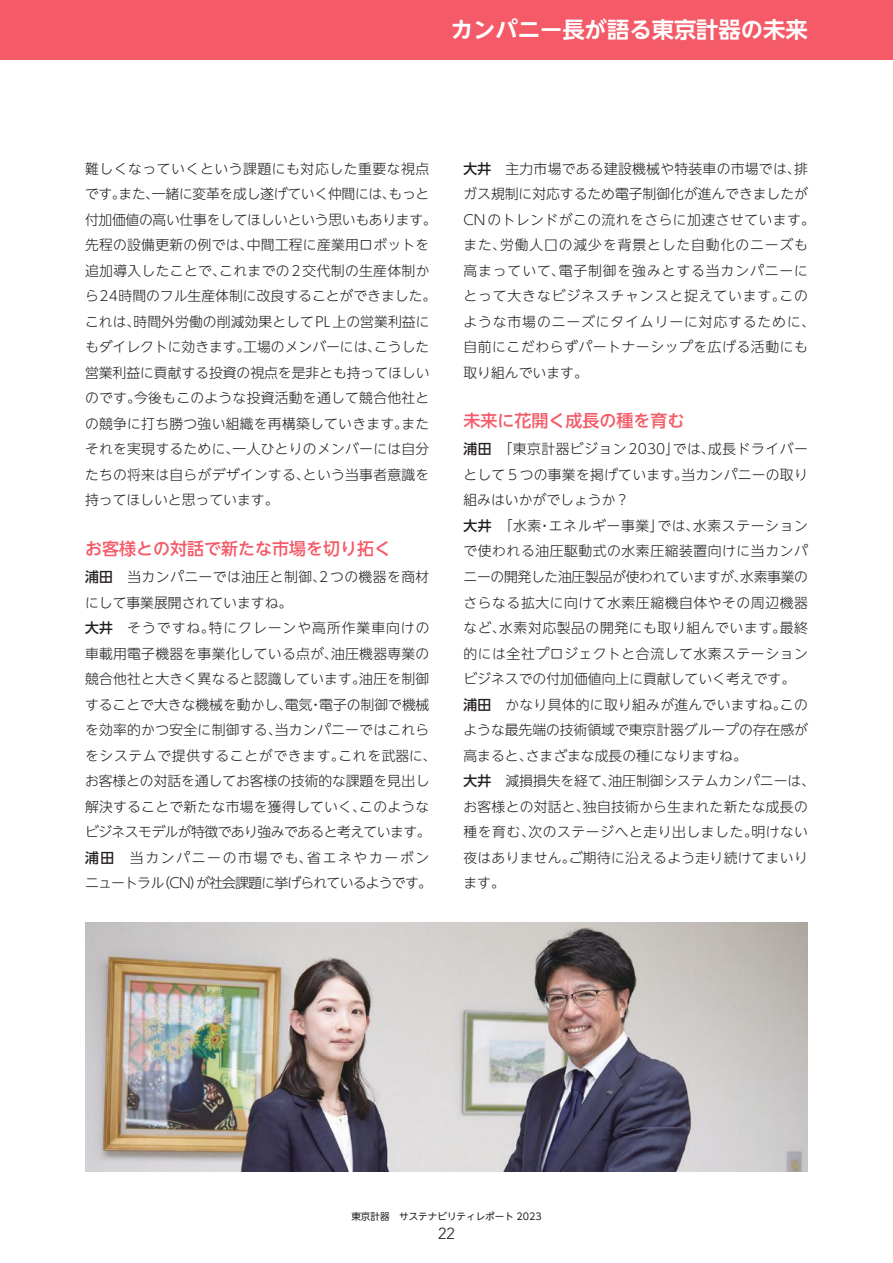
<style>
.page{position:relative;width:893px;height:1263px;background:#fff}
.page>*{position:absolute;margin:0;border:0;box-sizing:border-box;transform-origin:0 0}
.t1{font:700 22.35px "UD Shin Go NT Pr 6 N De";color:#fff}
.t2{font:500 16.95px "UD Shin Go NT Pr 6 N";color:#f45a67}
.t3{font:300 15.9px "Avenir LT Std";color:#241f1f}
.t4{font:300 13.8px/25.5px "UD Shin Go NT Pr 6 N";letter-spacing:.02em;color:#241f1f}
.t5{font:300 13.8px/25.5px "UD Shin Go NT Pr 6 N";letter-spacing:.04em;color:#241f1f}
.t6{font:9.6px "UD Shin Go NT Pr 6 N";color:#241f1f}
.s1{font-weight:500}
</style>
<div class="page">
<div style="left:0;top:0;width:893px;height:60px;background:#f45a67"></div>
<img style="left:85px;top:923px;width:723px;height:248px">
<h1 class="t1" style="left:451px;top:12px;width:359px">カンパニー長が語る東京計器の未来</h1>
<p class="t4" style="left:85px;top:155px;width:353px">難しくなっていくという課題にも対応した重要な視点です。また、一緒に変革を成し遂げていく仲間には、もっと付加価値の高い仕事をしてほしいという思いもあります。先程の設備更新の例では、中間工程に産業用ロボットを追加導入したことで、これまでの2交代制の生産体制から24時間のフル生産体制に改良することができました。これは、時間外労働の削減効果としてPL上の営業利益にもダイレクトに効きます。工場のメンバーには、こうした営業利益に貢献する投資の視点を是非とも持ってほしいのです。今後もこのような投資活動を通して競合他社との競争に打ち勝つ強い組織を再構築していきます。またそれを実現するために、一人ひとりのメンバーには自分たちの将来は自らがデザインする、という当事者意識を持ってほしいと思っています。</p>
<p class="t2" style="left:85px;top:535px;width:308px">お客様との対話で新たな市場を切り拓く</p>
<p class="t4" style="left:85px;top:563px;width:353px"><span class="s1">浦田</span>　当カンパニーでは油圧と制御、2つの機器を商材にして事業展開されていますね。<br><span class="s1">大井</span>　そうですね。特にクレーンや高所作業車向けの車載用電子機器を事業化している点が、油圧機器専業の競合他社と大きく異なると認識しています。油圧を制御することで大きな機械を動かし、電気・電子の制御で機械を効率的かつ安全に制御する、当カンパニーではこれらをシステムで提供することができます。これを武器に、お客様との対話を通してお客様の技術的な課題を見出し解決することで新たな市場を獲得していく、このようなビジネスモデルが特徴であり強みであると考えています。<span class="s1">浦田</span>　当カンパニーの市場でも、省エネやカーボンニュートラル（CN）が社会課題に挙げられているようです。</p>
<p class="t5" style="left:463px;top:155px;width:353px"><span class="s1">大井</span>　主力市場である建設機械や特装車の市場では、排ガス規制に対応するため電子制御化が進んできましたが<br>CNのトレンドがこの流れをさらに加速させています。また、労働人口の減少を背景とした自動化のニーズも高まっていて、電子制御を強みとする当カンパニーにとって大きなビジネスチャンスと捉えています。このような市場のニーズにタイムリーに対応するために、自前にこだわらずパートナーシップを広げる活動にも取り組んでいます。</p>
<p class="t2" style="left:463px;top:407px;width:223px">未来に花開く成長の種を育む</p>
<p class="t4" style="left:463px;top:436px;width:353px"><span class="s1">浦田</span>　「東京計器ビジョン2030」では、成長ドライバーとして５つの事業を掲げています。当カンパニーの取り組みはいかがでしょうか？<br><span class="s1">大井</span>　「水素・エネルギー事業」では、水素ステーションで使われる油圧駆動式の水素圧縮装置向けに当カンパニーの開発した油圧製品が使われていますが、水素事業のさらなる拡大に向けて水素圧縮機自体やその周辺機器など、水素対応製品の開発にも取り組んでいます。最終的には全社プロジェクトと合流して水素ステーションビジネスでの付加価値向上に貢献していく考えです。<br><span class="s1">浦田</span>　かなり具体的に取り組みが進んでいますね。このような最先端の技術領域で東京計器グループの存在感が高まると、さまざまな成長の種になりますね。<br><span class="s1">大井</span>　減損損失を経て、油圧制御システムカンパニーは、お客様との対話と、独自技術から生まれた新たな成長の種を育む、次のステージへと走り出しました。明けない夜はありません。ご期待に沿えるよう走り続けてまいります。</p>
<p class="t6" style="left:351px;top:1208px;width:192px">東京計器　サステナビリティレポート 2023</p>
<p class="t3" style="left:438px;top:1224px;width:18px">22</p>
</div>
